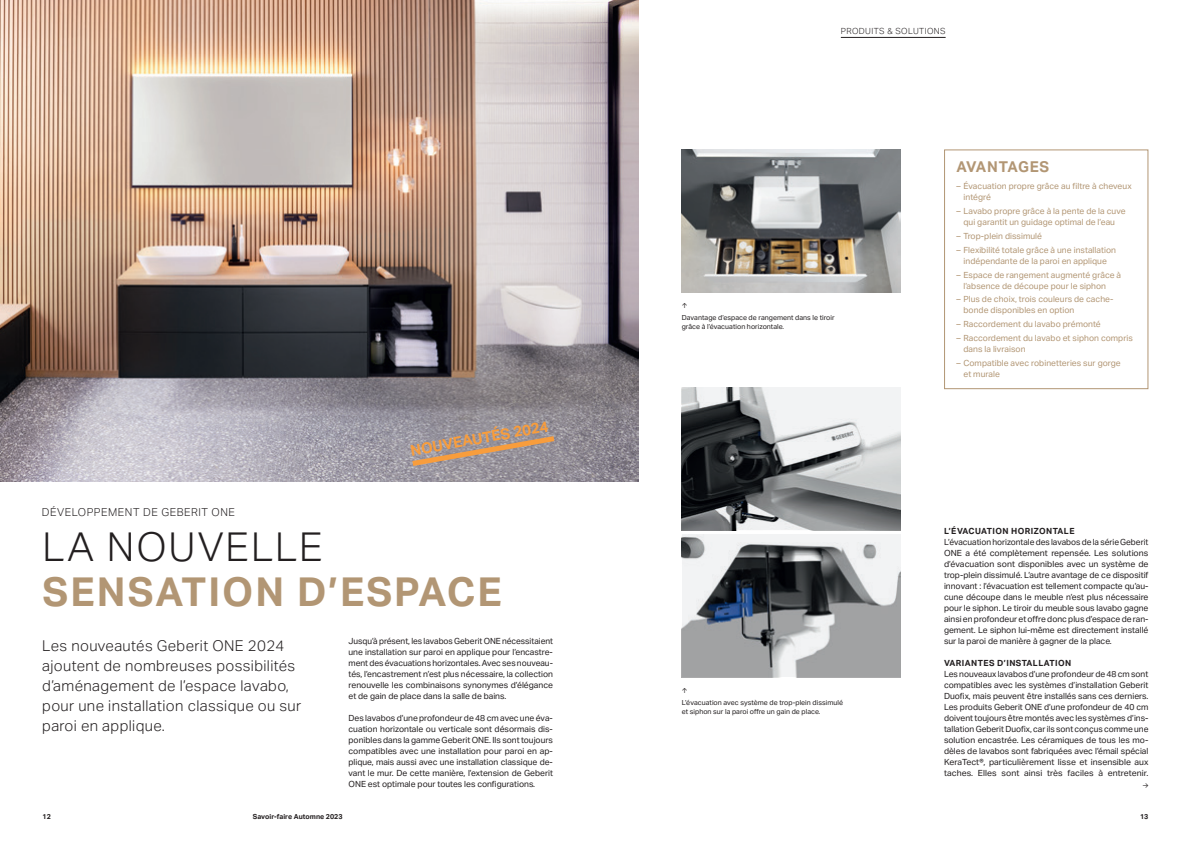
<style>
.page{position:relative;width:1191px;height:842px;background:#fff}
.page>*{position:absolute;margin:0;border:0;box-sizing:border-box;transform-origin:0 0}
.t1{font:700 40px "Aktiv Grotesk Geberit";letter-spacing:.05em;color:#b29674}
.t2{font:300 40px "Aktiv Grotesk Geberit";letter-spacing:.05em;color:#231f20}
.t3{font:300 15px/20px "Aktiv Grotesk Geberit";letter-spacing:.025em;color:#231f20}
.t4{font:700 15px "Aktiv Grotesk Geberit";color:#f89d3c}
.t5{font:700 15px "Aktiv Grotesk Geberit";letter-spacing:.03em;color:#b29674}
.t6{font:300 11px "Aktiv Grotesk Geberit";letter-spacing:.05em;color:#231f20}
.t7{font:8.5px/11px "Aktiv Grotesk Geberit";color:#231f20;text-align:justify}
.t8{font:8.5px/11px "Aktiv Grotesk Geberit";letter-spacing:.005em;color:#b29674}
.t9{font:700 8.5px "Aktiv Grotesk Geberit";letter-spacing:.05em;color:#231f20}
.t10{font:300 8.5px "Aktiv Grotesk Geberit";letter-spacing:.05em;color:#231f20}
.t11{font:7px/11.8px "Aktiv Grotesk Geberit";letter-spacing:.005em;color:#231f20}
.t12{font:700 7px "Aktiv Grotesk Geberit";letter-spacing:.005em;color:#231f20}
.s1{font-weight:700}
</style>
<div class="page">
<hr style="left:841px;top:37px;width:104px;height:1px;background:#231f20">
<div style="left:944px;top:149px;width:204px;height:240px;border:1px solid #b29674"></div>
<img style="left:0;top:0;width:638px;height:482px">
<img style="left:681px;top:149px;width:219px;height:143px">
<img style="left:681px;top:387px;width:219px;height:143px">
<img style="left:681px;top:534px;width:219px;height:143px">
<svg style="left:407px;top:433px;width:153px;height:36px;background:#a69691"></svg>
<h2 class="t4" style="left:409px;top:441px;width:142px;rotate:-10deg">NOUVEAUTÉS 2024</h2>
<p class="t6" style="left:42px;top:506px;width:195px">DÉVELOPPEMENT DE GEBERIT ONE</p>
<h1 class="t2" style="left:43px;top:524px;width:282px">LA NOUVELLE</h1>
<h1 class="t1" style="left:43px;top:567px;width:460px">SENSATION D’ESPACE</h1>
<h2 class="t3" style="left:42px;top:636px;width:260px">Les nouveautés Geberit ONE 2024 ajoutent de nombreuses possibilités d’aménagement de l’espace lavabo, pour une installation classique ou sur paroi en applique.</h2>
<p class="t7" style="left:348px;top:636px;width:206px">Jusqu’à présent, les lavabos Geberit ONE nécessitaient une installation sur paroi en applique pour l’encastre&shy;ment des évacuations horizontales. Avec ses nouveau&shy;tés, l’encastrement n’est plus nécessaire, la collection renouvelle les combinaisons synonymes d’élégance et de gain de place dans la salle de bains.</p>
<p class="t7" style="left:348px;top:713px;width:206px">Des lavabos d’une profondeur de 48 cm avec une éva&shy;cuation horizontale ou verticale sont désormais dis&shy;ponibles dans la gamme Geberit ONE. Ils sont toujours compatibles avec une installation pour paroi en ap&shy;plique, mais aussi avec une installation classique de&shy;vant le mur. De cette manière, l’extension de Geberit ONE est optimale pour toutes les configurations.</p>
<p class="t10" style="left:841px;top:27px;width:106px">PRODUITS &amp; SOLUTIONS</p>
<p class="t11" style="left:681px;top:300px;width:154px">↑<br>Davantage d’espace de rangement dans le tiroir</p>
<p class="t11" style="left:681px;top:321px;width:104px">grâce à l’évacuation horizontale.</p>
<h2 class="t5" style="left:956px;top:158px;width:94px">AVANTAGES</h2>
<p class="t8" style="left:963px;top:181px;width:170px;text-indent:-7px">– Évacuation propre grâce au filtre à cheveux intégré</p>
<p class="t8" style="left:956px;top:205px;width:171px;text-align:center">– Lavabo propre grâce à la pente de la cuve qui garantit un guidage optimal de l’eau</p>
<p class="t8" style="left:956px;top:230px;width:87px">– Trop-plein dissimulé</p>
<p class="t8" style="left:956px;top:244px;width:161px;text-align:center">– Flexibilité totale grâce à une installation indépendante de la paroi en applique</p>
<p class="t8" style="left:963px;top:269px;width:159px;text-indent:-7px">– Espace de rangement augmenté grâce à l’absence de découpe pour le siphon</p>
<p class="t8" style="left:963px;top:294px;width:151px;text-indent:-7px">– Plus de choix, trois couleurs de cache&shy;bonde disponibles en option</p>
<p class="t8" style="left:956px;top:319px;width:146px">– Raccordement du lavabo prémonté</p>
<p class="t8" style="left:963px;top:332px;width:171px;text-indent:-7px">– Raccordement du lavabo et siphon compris dans la livraison</p>
<p class="t8" style="left:963px;top:357px;width:159px;text-indent:-7px">– Compatible avec robinetteries sur gorge et murale</p>
<p class="t11" style="left:681px;top:685px;width:163px">↑<br>L’évacuation avec système de trop-plein dissimulé</p>
<p class="t11" style="left:681px;top:706px;width:140px">et siphon sur la paroi offre un gain de place.</p>
<p class="t9" style="left:944px;top:526px;width:132px">L’ÉVACUATION HORIZONTALE</p>
<p class="t7" style="left:944px;top:537px;width:206px">L’évacuation horizontale des lavabos de la série Geberit ONE a été complètement repensée. Les solutions d’évacuation sont disponibles avec un système de trop-plein dissimulé. L’autre avantage de ce dispositif innovant : l’évacuation est tellement compacte qu’au&shy;cune découpe dans le meuble n’est plus nécessaire pour le siphon. Le tiroir du meuble sous lavabo gagne ainsi en profondeur et offre donc plus d’espace de ran&shy;gement. Le siphon lui-même est directement installé sur la paroi de manière à gagner de la place.</p>
<p class="t9" style="left:944px;top:658px;width:129px">VARIANTES D’INSTALLATION</p>
<p class="t7" style="left:944px;top:669px;width:206px">Les nouveaux lavabos d’une profondeur de 48 cm sont compatibles avec les systèmes d’installation Geberit Duofix, mais peuvent être installés sans ces derniers.<br>Les produits Geberit ONE d’une profondeur de 40 cm doivent toujours être montés avec les systèmes d’ins&shy;tallation Geberit Duofix, car ils sont conçus comme une solution encastrée. Les céramiques de tous les mo&shy;dèles de lavabos sont fabriquées avec l’émail spécial KeraTect<span class="s1">®</span>, particulièrement lisse et insensible aux taches. Elles sont ainsi très faciles à entretenir.</p>
<p class="t11" style="left:1142px;top:779px;width:7px">→</p>
<p class="t12" style="left:43px;top:812px;width:10px">12</p>
<p class="t12" style="left:253px;top:812px;width:91px">Savoir-faire Automne 2023</p>
<p class="t12" style="left:1140px;top:812px;width:10px">13</p>
</div>
